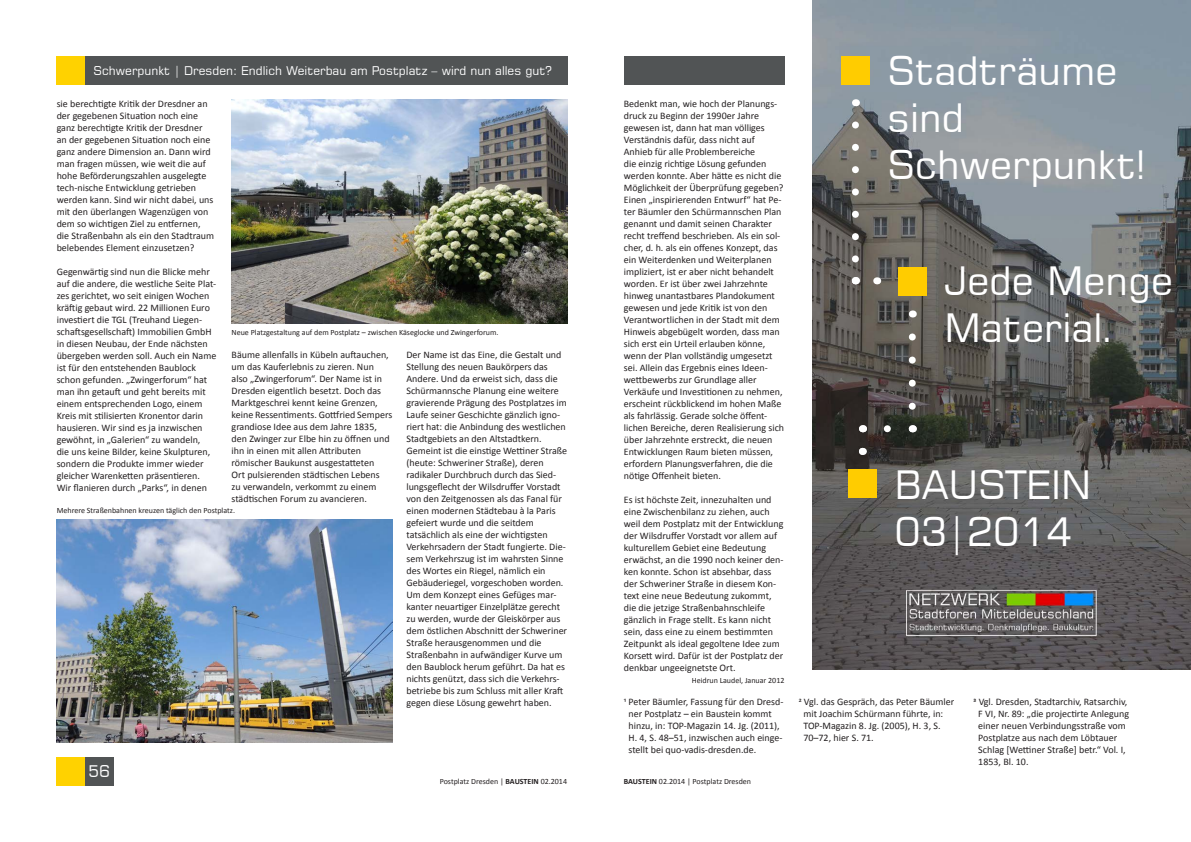
<style>
.page{position:relative;width:1191px;height:842px;background:#fff}
.page>*{position:absolute;margin:0;border:0;box-sizing:border-box;transform-origin:0 0}
.t1{font:39px/46.8px "Square 721 BT";color:#fff}
.t2{font:16px "Square 721 BT";color:#fff}
.t3{font:12px "Square 721 BT";color:#fff}
.t4{font:10px/12px "Calibri";color:#231f20}
.t5{font:8px "Calibri";color:#231f20}
.s1{color:#fff}
.s2{font-weight:700}
</style>
<div class="page">
<div style="left:624px;top:57px;width:160px;height:28px;background:#515455"></div>
<div style="left:85px;top:57px;width:482px;height:28px;background:#515455"></div>
<div style="left:85px;top:757px;width:28px;height:28px;background:#515455"></div>
<div style="left:57px;top:57px;width:28px;height:28px;background:#ffd200"></div>
<div style="left:57px;top:757px;width:28px;height:28px;background:#ffd200"></div>
<img style="left:231px;top:99px;width:336px;height:224px">
<img style="left:57px;top:519px;width:335px;height:224px">
<img style="left:813px;top:0;width:378px;height:669px">
<svg style="left:852px;top:99px;width:7px;height:170px"></svg>
<div style="left:841px;top:57px;width:28px;height:28px;background:#fc0"></div>
<svg style="left:855px;top:277px;width:11px;height:7px"></svg>
<div style="left:898px;top:267px;width:28px;height:29px;background:#fc0"></div>
<svg style="left:908px;top:337px;width:7px;height:80px"></svg>
<svg style="left:875px;top:425px;width:12px;height:7px"></svg>
<svg style="left:859px;top:440px;width:7px;height:15px"></svg>
<div style="left:848px;top:469px;width:28px;height:28px;background:#fc0"></div>
<h1 class="t1" style="left:887px;top:47px;width:260px">Stadträume sind<br>Schwerpunkt!</h1>
<p class="t3" style="left:94px;top:64px;width:459px">Schwerpunkt | Dresden: Endlich Weiterbau am Postplatz – wird nun alles gut?</p>
<p class="t4" style="left:57px;top:98px;width:159px">sie berechtigte Kritik der Dresdner an der gegebenen Situation noch eine ganz berechtigte Kritik der Dresdner an der gegebenen Situation noch eine ganz andere Dimension an. Dann wird man fragen müssen, wie weit die auf hohe Beförderungszahlen ausgelegte tech-nische Entwicklung getrieben werden kann. Sind wir nicht dabei, uns mit den überlangen Wagenzügen von dem so wichtigen Ziel zu entfernen, die Straßenbahn als ein den Stadtraum belebendes Element einzusetzen?</p>
<p class="t4" style="left:57px;top:266px;width:161px">Gegenwärtig sind nun die Blicke mehr auf die andere, die westliche Seite Plat&shy;zes gerichtet, wo seit einigen Wochen kräftig gebaut wird. 22 Millionen Euro investiert die TGL (Treuhand Liegen&shy;schaftsgesellschaft) Immobilien GmbH in diesen Neubau, der Ende nächsten übergeben werden soll. Auch ein Name ist für den entstehenden Baublock schon gefunden. „Zwingerforum“ hat man ihn getauft und geht bereits mit einem entsprechenden Logo, einem Kreis mit stilisierten Kronentor darin hausieren. Wir sind es ja inzwischen gewöhnt, in „Galerien“ zu wandeln,<br>die uns keine Bilder, keine Skulpturen, sondern die Produkte immer wieder gleicher Warenketten präsentieren.<br>Wir flanieren durch „Parks“, in denen</p>
<p class="t4" style="left:624px;top:98px;width:162px">Bedenkt man, wie hoch der Planungs&shy;druck zu Beginn der 1990er Jahre gewesen ist, dann hat man völliges Verständnis dafür, dass nicht auf Anhieb für alle Problembereiche<br>die einzig richtige Lösung gefunden werden konnte. Aber hätte es nicht die Möglichkeit der Überprüfung gegeben?<br>Einen „inspirierenden Entwurf“ hat Pe&shy;ter Bäumler den Schürmannschen Plan genannt und damit seinen Charakter recht treffend beschrieben. Als ein sol&shy;cher, d. h. als ein offenes Konzept, das ein Weiterdenken und Weiterplanen impliziert, ist er aber nicht behandelt worden. Er ist über zwei Jahrzehnte hinweg unantastbares Plandokument gewesen und jede Kritik ist von den Verantwortlichen in der Stadt mit dem Hinweis abgebügelt worden, dass man sich erst ein Urteil erlauben könne, wenn der Plan vollständig umgesetzt sei. Allein das Ergebnis eines Ideen&shy;wettbewerbs zur Grundlage aller Verkäufe und Investitionen zu nehmen, erscheint rückblickend im hohen Maße als fahrlässig. Gerade solche öffent&shy;lichen Bereiche, deren Realisierung sich über Jahrzehnte erstreckt, die neuen Entwicklungen Raum bieten müssen, erfordern Planungsverfahren, die die nötige Offenheit bieten.</p>
<p class="t4" style="left:624px;top:494px;width:161px">Es ist höchste Zeit, innezuhalten und eine Zwischenbilanz zu ziehen, auch weil dem Postplatz mit der Entwicklung der Wilsdruffer Vorstadt vor allem auf kulturellem Gebiet eine Bedeutung erwächst, an die 1990 noch keiner den&shy;ken konnte. Schon ist absehbar, dass der Schweriner Straße in diesem Kon&shy;text eine neue Bedeutung zukommt, die die jetzige Straßenbahnschleife gänzlich in Frage stellt. Es kann nicht sein, dass eine zu einem bestimmten Zeitpunkt als ideal gegoltene Idee zum Korsett wird. Dafür ist der Postplatz der denkbar ungeeignetste Ort.</p>
<p class="t5" style="left:692px;top:675px;width:94px">Heidrun Laudel, Januar 2012</p>
<h1 class="t1" style="left:944px;top:257px;width:230px">Jede Menge<br>Material.</h1>
<p class="t5" style="left:231px;top:327px;width:268px">Neue Platzgestaltung auf dem Postplatz – zwischen Käseglocke und Zwingerforum.</p>
<p class="t4" style="left:232px;top:349px;width:162px">Bäume allenfalls in Kübeln auftauchen, um das Kauferlebnis zu zieren. Nun also „Zwingerforum“. Der Name ist in Dresden eigentlich besetzt. Doch das Marktgeschrei kennt keine Grenzen, keine Ressentiments. Gottfried Sempers grandiose Idee aus dem Jahre 1835, den Zwinger zur Elbe hin zu öffnen und ihn in einen mit allen Attributen römischer Baukunst ausgestatteten<br>Ort pulsierenden städtischen Lebens<br>zu verwandeln, verkommt zu einem städtischen Forum zu avancieren.</p>
<p class="t4" style="left:406px;top:349px;width:162px">Der Name ist das Eine, die Gestalt und Stellung des neuen Baukörpers das Andere. Und da erweist sich, dass die Schürmannsche Planung eine weitere gravierende Prägung des Postplatzes im Laufe seiner Geschichte gänzlich igno&shy;riert hat: die Anbindung des westlichen Stadtgebiets an den Altstadtkern.<br>Gemeint ist die einstige Wettiner Straße (heute: Schweriner Straße), deren radikaler Durchbruch durch das Sied&shy;lungsgeflecht der Wilsdruffer Vorstadt von den Zeitgenossen als das Fanal für einen modernen Städtebau à la Paris gefeiert wurde und die seitdem tatsächlich als eine der wichtigsten Verkehrsadern der Stadt fungierte. Die&shy;sem Verkehrszug ist im wahrsten Sinne des Wortes ein Riegel, nämlich ein Gebäuderiegel, vorgeschoben worden.<br>Um dem Konzept eines Gefüges mar&shy;kanter neuartiger Einzelplätze gerecht zu werden, wurde der Gleiskörper aus dem östlichen Abschnitt der Schweriner Straße herausgenommen und die Straßenbahn in aufwändiger Kurve um den Baublock herum geführt. Da hat es nichts genützt, dass sich die Verkehrs&shy;betriebe bis zum Schluss mit aller Kraft gegen diese Lösung gewehrt haben.</p>
<h1 class="t1" style="left:894px;top:461px;width:198px">BAUSTEIN<br>03|2014</h1>
<p class="t5" style="left:57px;top:505px;width:180px">Mehrere Straßenbahnen kreuzen täglich den Postplatz.</p>
<p class="t4" style="left:624px;top:696px;width:161px">1 Peter Bäumler, Fassung für den Dresd-<span class="s1">1</span> ner Postplatz – ein Baustein kommt<br><span class="s1">1</span> hinzu, in: TOP-Magazin 14. Jg. (2011), <span class="s1">1</span> H. 4, S. 48–51, inzwischen auch einge-<span class="s1">1</span> stellt bei quo-vadis-dresden.de.</p>
<p class="t4" style="left:798px;top:696px;width:157px">2 Vgl. das Gespräch, das Peter Bäumler<br><span class="s1">1</span> mit Joachim Schürmann führte, in:<br><span class="s1">1</span> TOP-Magazin 8. Jg. (2005), H. 3, S.<br><span class="s1">1</span> 70–72, hier S. 71.</p>
<p class="t4" style="left:973px;top:696px;width:157px">3 Vgl. Dresden, Stadtarchiv, Ratsarchiv, <span class="s1">1</span> F VI, Nr. 89: „die projectirte Anlegung <span class="s1">1</span> einer neuen Verbindungsstraße vom <span class="s1">1</span> Postplatze aus nach dem Löbtauer<br><span class="s1">1</span> Schlag [Wettiner Straße] betr.“ Vol. I, <span class="s1">1</span> 1853, Bl. 10.</p>
<h2 class="t2" style="left:88px;top:761px;width:23px">56</h2>
<p class="t5" style="left:440px;top:776px;width:129px">Postplatz Dresden | <span class="s2">BAUSTEIN</span> 02.2014</p>
<p class="t5" style="left:624px;top:776px;width:129px"><span class="s2">BAUSTEIN</span> 02.2014 | Postplatz Dresden</p>
</div>
